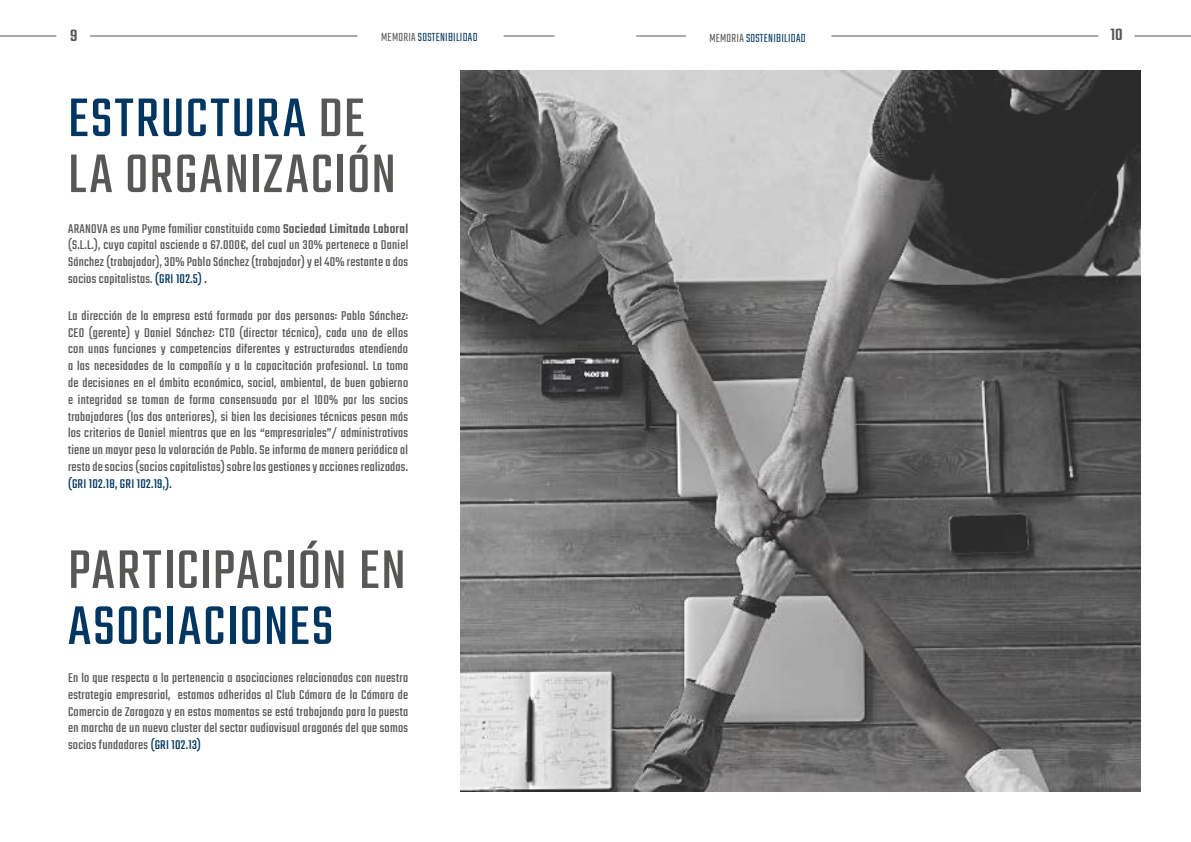
<style>
.page{position:relative;width:1191px;height:842px;background:#fff}
.page>*{position:absolute;margin:0;border:0;box-sizing:border-box;transform-origin:0 0}
.t1{font:60px/56px "Teko";letter-spacing:.025em;color:#575756}
.t2{font:60px "Teko";letter-spacing:.015em;color:#00365f}
.t3{font:500 18px "Teko";color:#575756}
.t4{font:14px/16.8px "Teko";letter-spacing:.02em;color:#575756;text-align:justify}
.t5{font:14px "Teko";letter-spacing:.02em;color:#00365f}
.t6{font:300 13px "Teko";letter-spacing:.02em;color:#00365f}
.s1{color:#575756}
.s2{color:#00365f}
.s3{font-weight:500}
</style>
<div class="page">
<img style="left:460px;top:70px;width:681px;height:721px">
<hr style="left:90px;top:36px;width:267px;height:1px;background:#575756">
<hr style="left:831px;top:36px;width:267px;height:1px;background:#575756">
<hr style="left:503px;top:36px;width:51px;height:1px;background:#575756">
<hr style="left:636px;top:36px;width:50px;height:1px;background:#575756">
<hr style="left:0;top:36px;width:56px;height:1px;background:#575756">
<hr style="left:1134px;top:36px;width:57px;height:1px;background:#575756">
<p class="t3" style="left:70px;top:25px;width:9px">9</p>
<p class="t6" style="left:381px;top:30px;width:98px"><span class="s1">MEMORIA</span> SOSTENIBILIDAD</p>
<p class="t6" style="left:709px;top:31px;width:98px"><span class="s1">MEMORIA</span> SOSTENIBILIDAD</p>
<p class="t3" style="left:1110px;top:24px;width:14px">10</p>
<h1 class="t1" style="left:68px;top:94px;width:329px"><span class="s2">ESTRUCTURA</span> DE<br>LA ORGANIZACIÓN</h1>
<p class="t4" style="left:68px;top:221px;width:342px">ARANOVA es una Pyme familiar constituida como <span class="s3">Sociedad Limitada Laboral </span>(S.L.L.), cuyo capital asciende a 67.000€, del cual un 30% pertenece a Daniel Sánchez (trabajador), 30% Pablo Sánchez (trabajador) y el 40% restante a dos socios capitalistas. <span class="s2">(GRI 102.5) .</span></p>
<p class="t4" style="left:68px;top:308px;width:342px">La dirección de la empresa está formada por dos personas: Pablo Sánchez:<br>CEO (gerente) y Daniel Sánchez: CTO (director técnico), cada uno de ellos con unas funciones y competencias diferentes y estructuradas atendiendo a las necesidades de la compañía y a la capacitación profesional. La toma de decisiones en el ámbito económico, social, ambiental, de buen gobierno e integridad se toman de forma consensuada por el 100% por los socios trabajadores (los dos anteriores), si bien las decisiones técnicas pesan más los criterios de Daniel mientras que en las “empresariales”/ administrativas tiene un mayor peso la valoración de Pablo. Se informa de manera periódica al resto de socios (socios capitalistas) sobre las gestiones y acciones realizadas.</p>
<p class="t5" style="left:68px;top:476px;width:105px">(GRI 102.18, GRI 102.19,).</p>
<h1 class="t1" style="left:68px;top:546px;width:339px">PARTICIPACIÓN EN</h1>
<h1 class="t2" style="left:68px;top:592px;width:267px">ASOCIACIONES</h1>
<p class="t4" style="left:68px;top:670px;width:342px">En lo que respecta a la pertenencia a asociaciones relacionadas con nuestra estrategia empresarial, estamos adheridos al Club Cámara de la Cámara de Comercio de Zaragoza y en estos momentos se está trabajando para la puesta en marcha de un nuevo cluster del sector audiovisual aragonés del que somos socios fundadores <span class="s2">(GRI 102.13)</span></p>
</div>
